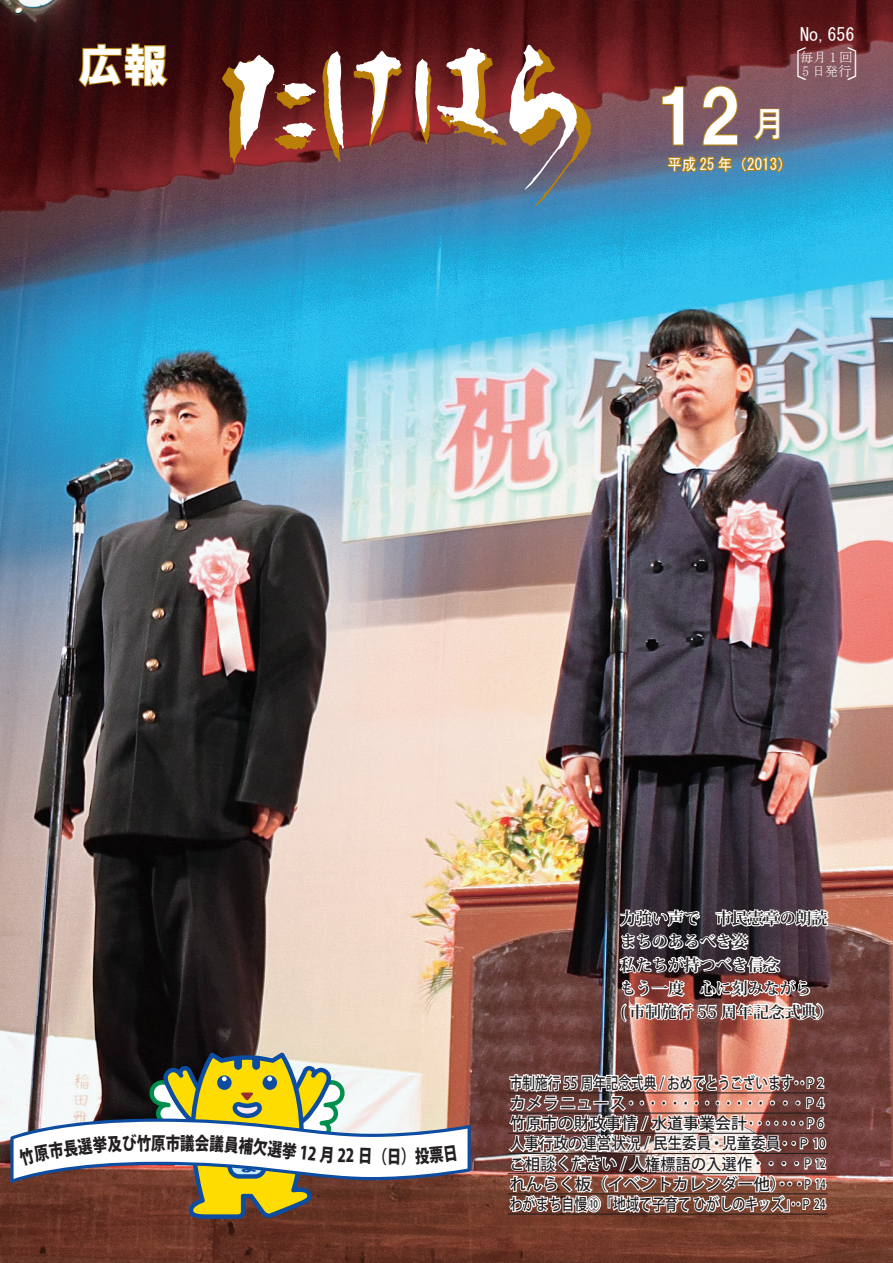
<style>
.page{position:relative;width:893px;height:1263px;background:#fff}
.page>*{position:absolute;margin:0;border:0;box-sizing:border-box;transform-origin:0 0}
.t1{font:71.25px "HGP Soei Kakugothic UB";color:#fff}
.t2{font:44.7px "HGS Soei Kakugothic UB";color:#fff}
.t3{font:37.2px "MS Mincho";color:#fff}
.t4{font:35.1px "MS Gothic";color:#fff}
.t5{font:18px "MS Gothic";color:#fff}
.t6{font:800 18px "Koz Go Pro";color:#231f20;scale:.8 1}
.t7{font:700 15.9px "Koz Min Pro";color:#231f20}
.t8{font:500 15.9px "Koz Go Pro";color:#231f20}
.t9{font:500 15.9px "Koz Go Pro";color:#231f20;scale:.79 1}
.t10{font:500 15.9px "Koz Go Pro";color:#231f20;scale:.81 1}
.t11{font:500 15.9px "Koz Go Pro";color:#231f20;scale:.91 1}
.t12{font:500 15.9px "Koz Go Pro";letter-spacing:.02em;color:#231f20;scale:.94 1}
.t13{font:15.9px "MS Gothic";color:#fff;scale:.9 1}
.t14{font:500 15.9px "Koz Go Pro";letter-spacing:.045em;color:#231f20}
.t15{font:13.8px "MS Mincho";color:#fff;scale:.95 1}
.t16{font:500 12.75px "Koz Go Pro";color:#231f20;scale:.85 1}
.t17{font:500 12.75px "Koz Go Pro";color:#231f20;scale:.77 1}
.t18{font:500 12.75px "Koz Go Pro";color:#231f20}
.t19{font:500 12.75px "Koz Go Pro";color:#231f20;scale:.81 1}
.t20{font:500 12.75px "Koz Go Pro";color:#231f20;scale:.91 1}
.t21{font:500 12.75px "Koz Go Pro";color:#231f20;scale:.8 1}
.t22{font:500 12.75px "Koz Go Pro";color:#231f20;scale:1.05 1}
.t23{font:500 12.75px "Koz Go Pro";color:#231f20;scale:.74 1}
.s1{color:#b8840e}
.s2{font-size:15.9px}
</style>
<div class="page">
<img style="left:0;top:0;width:893px;height:1263px">
<svg style="left:77px;top:42px;width:92px;height:47px;background:#5f310d"></svg>
<svg style="left:661px;top:85px;width:24px;height:62px"></svg>
<svg style="left:701px;top:85px;width:38px;height:62px;background:#896253"></svg>
<svg style="left:751px;top:107px;width:30px;height:36px"></svg>
<svg style="left:667px;top:154px;width:66px;height:175px;background:#3b9fbf"></svg>
<svg style="left:740px;top:155px;width:44px;height:19px"></svg>
<img style="left:506px;top:774px;width:324px;height:441px">
<svg style="left:322px;top:49px;width:80px;height:113px"></svg>
<svg style="left:415px;top:45px;width:177px;height:161px"></svg>
<svg style="left:222px;top:55px;width:94px;height:108px"></svg>
<svg style="left:10px;top:1052px;width:461px;height:167px"></svg>
<p class="t2" style="left:79px;top:42px;width:91px">広報</p>
<p class="t1" style="left:653px;top:81px;width:91px">12</p>
<p class="t4" style="left:751px;top:106px;width:37px">月</p>
<p class="t13" style="left:639px;top:156px;width:172px"><span class="s1">　　</span>平成 25 年)2013(</p>
<p class="t5" style="left:800px;top:26px;width:56px">No,656</p>
<p class="t15" style="left:802px;top:64px;width:53px">5 日発行</p>
<p class="t3" style="left:771px;top:45px;width:113px">〔 〕</p>
<p class="t15" style="left:800px;top:50px;width:57px">毎月1回</p>
<p class="t6" style="left:137px;top:1131px;width:56px">竹原市</p>
<p class="t6" style="left:346px;top:1144px;width:12px">2</p>
<p class="t7" style="left:620px;top:907px;width:209px">力強い声で　市民憲章の朗読</p>
<p class="t7" style="left:620px;top:930px;width:129px">まちのあるべき姿</p>
<p class="t7" style="left:620px;top:953px;width:161px">私たちが持つべき信念</p>
<p class="t7" style="left:620px;top:977px;width:193px">もう一度　心に刻みながら</p>
<p class="t7" style="left:620px;top:1000px;width:214px">( 市制施行 55 周年記念式典(</p>
<p class="t9" style="left:510px;top:1073px;width:360px">市制施行 55 周年記念式典 / おめでとうございます</p>
<p class="t16" style="left:626px;top:1095px;width:237px">・・・・・・・・・・・・・・・・Ｐ４</p>
<p class="t21" style="left:791px;top:1075px;width:44px">・・Ｐ２</p>
<p class="t14" style="left:510px;top:1093px;width:117px">カメラニュース</p>
<p class="t8" style="left:510px;top:1113px;width:239px">竹原市の財政事情 / 水道事業会計</p>
<p class="t17" style="left:746px;top:1115px;width:105px">・・・・・・・Ｐ６</p>
<p class="t11" style="left:510px;top:1133px;width:299px">人事行政の運営状況 / 民生委員・児童委員</p>
<p class="t18" style="left:752px;top:1155px;width:75px">・・・・Ｐ12</p>
<p class="t20" style="left:779px;top:1135px;width:53px">・・Ｐ 10</p>
<p class="t12" style="left:510px;top:1153px;width:259px">ご相談ください / 人権標語の入選作</p>
<p class="t8" style="left:510px;top:1174px;width:262px">れんらく板（イベントカレンダー他</p>
<p class="t22" style="left:770px;top:1176px;width:36px"><span class="s2">）</span>・・ ・</p>
<p class="t23" style="left:803px;top:1176px;width:32px">Ｐ14</p>
<p class="t10" style="left:510px;top:1194px;width:340px">わがまち自慢⑩「地域で子育てひがしのキッズ</p>
<p class="t19" style="left:801px;top:1196px;width:32px">Ｐ24</p>
<p class="t19" style="left:784px;top:1196px;width:26px"><span class="s2">」</span>・・</p>
</div>
